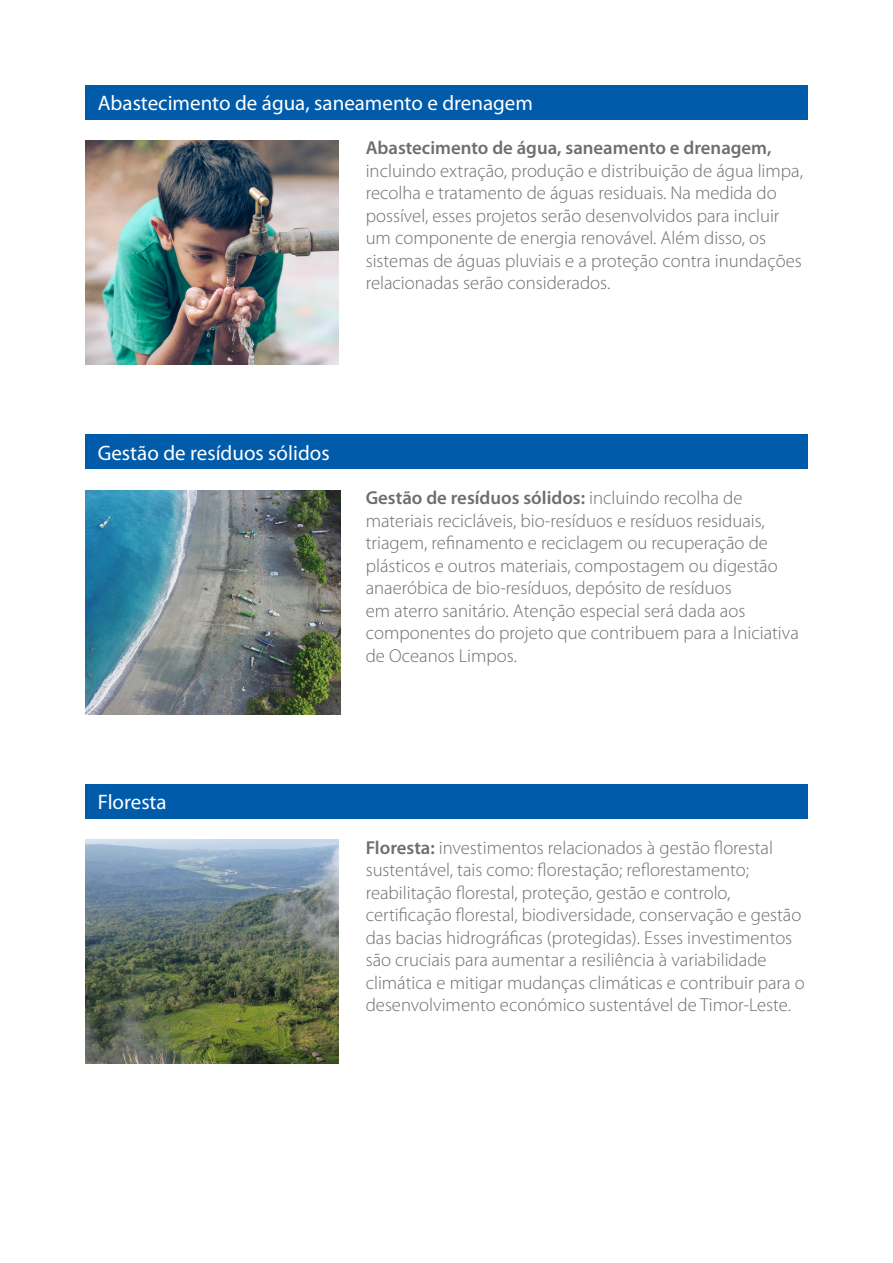
<style>
.page{position:relative;width:893px;height:1263px;background:#fff}
.page>*{position:absolute;margin:0;border:0;box-sizing:border-box;transform-origin:0 0}
.t1{font:21px "Myriad Pro";color:#fff}
.t2{font:300 18.75px/22.5px "Myriad Pro";color:#6d6e71}
.t3{font:600 18.75px "Myriad Pro";color:#6d6e71}
.s1{font-weight:600}
</style>
<div class="page">
<img style="left:85px;top:140px;width:253px;height:224px">
<img style="left:85px;top:490px;width:255px;height:224px">
<img style="left:85px;top:840px;width:253px;height:224px">
<div style="left:85px;top:85px;width:723px;height:34px;background:#005cab"></div>
<div style="left:85px;top:435px;width:723px;height:34px;background:#005cab"></div>
<div style="left:85px;top:784px;width:723px;height:35px;background:#005cab"></div>
<p class="t1" style="left:98px;top:90px;width:437px">Abastecimento de água, saneamento e drenagem</p>
<p class="t3" style="left:366px;top:136px;width:407px">Abastecimento de água, saneamento e drenagem,</p>
<p class="t2" style="left:366px;top:159px;width:439px">incluindo extração, produção e distribuição de água limpa, recolha e tratamento de águas residuais. Na medida do possível, esses projetos serão desenvolvidos para incluir um componente de energia renovável. Além disso, os sistemas de águas pluviais e a proteção contra inundações relacionadas serão considerados.</p>
<p class="t1" style="left:98px;top:440px;width:233px">Gestão de resíduos sólidos</p>
<p class="t2" style="left:366px;top:486px;width:435px"><span class="s1">Gestão de resíduos sólidos:</span> incluindo recolha de materiais recicláveis, bio-resíduos e resíduos residuais, triagem, refinamento e reciclagem ou recuperação de plásticos e outros materiais, compostagem ou digestão anaeróbica de bio-resíduos, depósito de resíduos<br>em aterro sanitário. Atenção especial será dada aos componentes do projeto que contribuem para a Iniciativa de Oceanos Limpos.</p>
<p class="t1" style="left:98px;top:789px;width:70px">Floresta</p>
<p class="t2" style="left:366px;top:836px;width:441px"><span class="s1">Floresta:</span> investimentos relacionados à gestão florestal sustentável, tais como: florestação; reflorestamento; reabilitação florestal, proteção, gestão e controlo, certificação florestal, biodiversidade, conservação e gestão das bacias hidrográficas (protegidas). Esses investimentos são cruciais para aumentar a resiliência à variabilidade climática e mitigar mudanças climáticas e contribuir para o desenvolvimento económico sustentável de Timor-Leste.</p>
</div>
